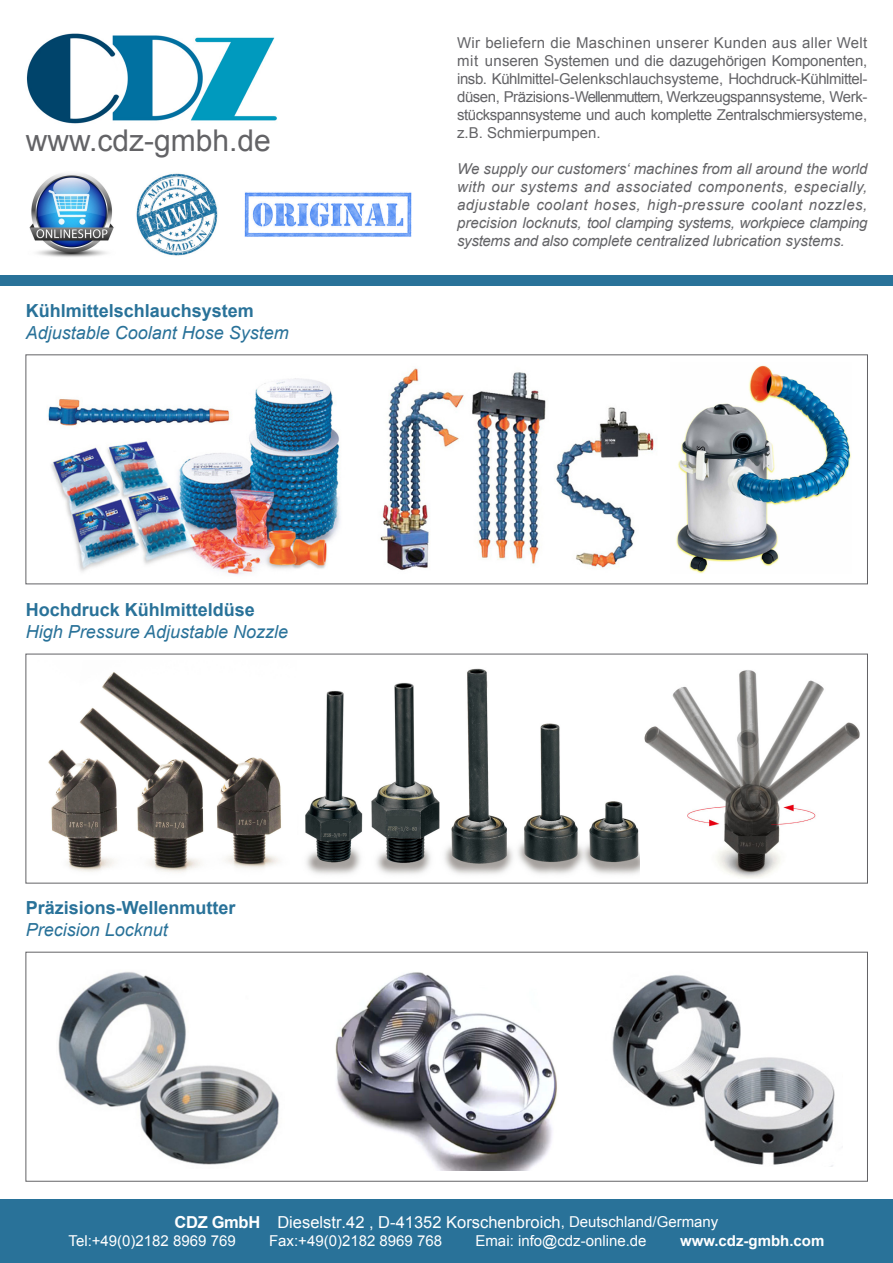
<style>
.page{position:relative;width:893px;height:1263px;background:#fff}
.page>*{position:absolute;margin:0;border:0;box-sizing:border-box;transform-origin:0 0}
.t1{font:30px "Arial";color:#636366}
.t2{font:italic 18px "Arial";color:#297299}
.t3{font:700 18px "Arial";color:#297299}
.t4{font:16.5px "Arial";color:#fff}
.t5{font:15px/18px "Arial";letter-spacing:-.03em;color:#636366;text-align:justify}
.t6{font:italic 15px/18px "Arial";color:#636366;text-align:justify}
.t7{font:15px "Arial";color:#fff}
.t8{font:700 15px "Arial";color:#fff}
.s1{font-weight:700}
.s2{font-size:15px}
</style>
<div class="page">
<img style="left:305px;top:668px;width:335px;height:207px">
<img style="left:26px;top:33px;width:251px;height:91px">
<div style="left:0;top:275px;width:893px;height:11px;background:#297299"></div>
<div style="left:26px;top:952px;width:842px;height:229px;border:1px solid #636366"></div>
<img style="left:29px;top:173px;width:85px;height:84px">
<img style="left:48px;top:672px;width:233px;height:201px">
<img style="left:136px;top:173px;width:82px;height:83px">
<img style="left:244px;top:192px;width:168px;height:45px">
<div style="left:0;top:1199px;width:893px;height:64px;background:#297299"></div>
<img style="left:48px;top:378px;width:292px;height:197px">
<img style="left:380px;top:368px;width:276px;height:202px">
<img style="left:676px;top:365px;width:175px;height:208px">
<img style="left:335px;top:972px;width:222px;height:198px">
<img style="left:612px;top:975px;width:223px;height:191px">
<img style="left:58px;top:972px;width:221px;height:193px">
<img style="left:644px;top:670px;width:216px;height:208px">
<h1 class="t1" style="left:26px;top:121px;width:247px">www.cdz-gmbh.de</h1>
<p class="t3" style="left:26px;top:299px;width:230px">Kühlmittelschlauchsystem</p>
<p class="t2" style="left:26px;top:321px;width:265px">Adjustable Coolant Hose System</p>
<p class="t3" style="left:26px;top:598px;width:231px">Hochdruck Kühlmitteldüse</p>
<p class="t2" style="left:26px;top:620px;width:264px">High Pressure Adjustable Nozzle</p>
<p class="t3" style="left:26px;top:896px;width:211px">Präzisions-Wellenmutter</p>
<p class="t2" style="left:26px;top:918px;width:144px">Precision Locknut</p>
<p class="t5" style="left:457px;top:34px;width:412px">Wir beliefern die Maschinen unserer Kunden aus aller Welt mit unseren Systemen und die dazugehörigen Komponenten, insb. Kühlmittel-Gelenkschlauchsysteme, Hochdruck-Kühlmittel&shy;düsen, Präzisions-Wellenmuttern, Werkzeugspannsysteme, Werk&shy;stückspannsysteme und auch komplette Zentralschmiersysteme, z.B. Schmierpumpen.</p>
<p class="t6" style="left:457px;top:160px;width:412px">We supply our customers‘ machines from all around the world with our systems and associated components, especially, adjustable coolant hoses, high-pressure coolant nozzles, precision locknuts, tool clamping systems, workpiece clamping systems and also complete centralized lubrication systems.</p>
<p class="t4" style="left:175px;top:1211px;width:545px"><span class="s1">CDZ GmbH</span> Dieselstr.42 , D-41352 Korschenbroich<span class="s2">, Deutschland/Germany</span></p>
<p class="t7" style="left:69px;top:1231px;width:169px">Tel:+49(0)2182 8969 769</p>
<p class="t7" style="left:269px;top:1231px;width:175px">Fax:+49(0)2182 8969 768</p>
<p class="t7" style="left:475px;top:1231px;width:173px">Emai: info@cdz-online.de</p>
<p class="t8" style="left:680px;top:1231px;width:146px">www.cdz-gmbh.com</p>
</div>
